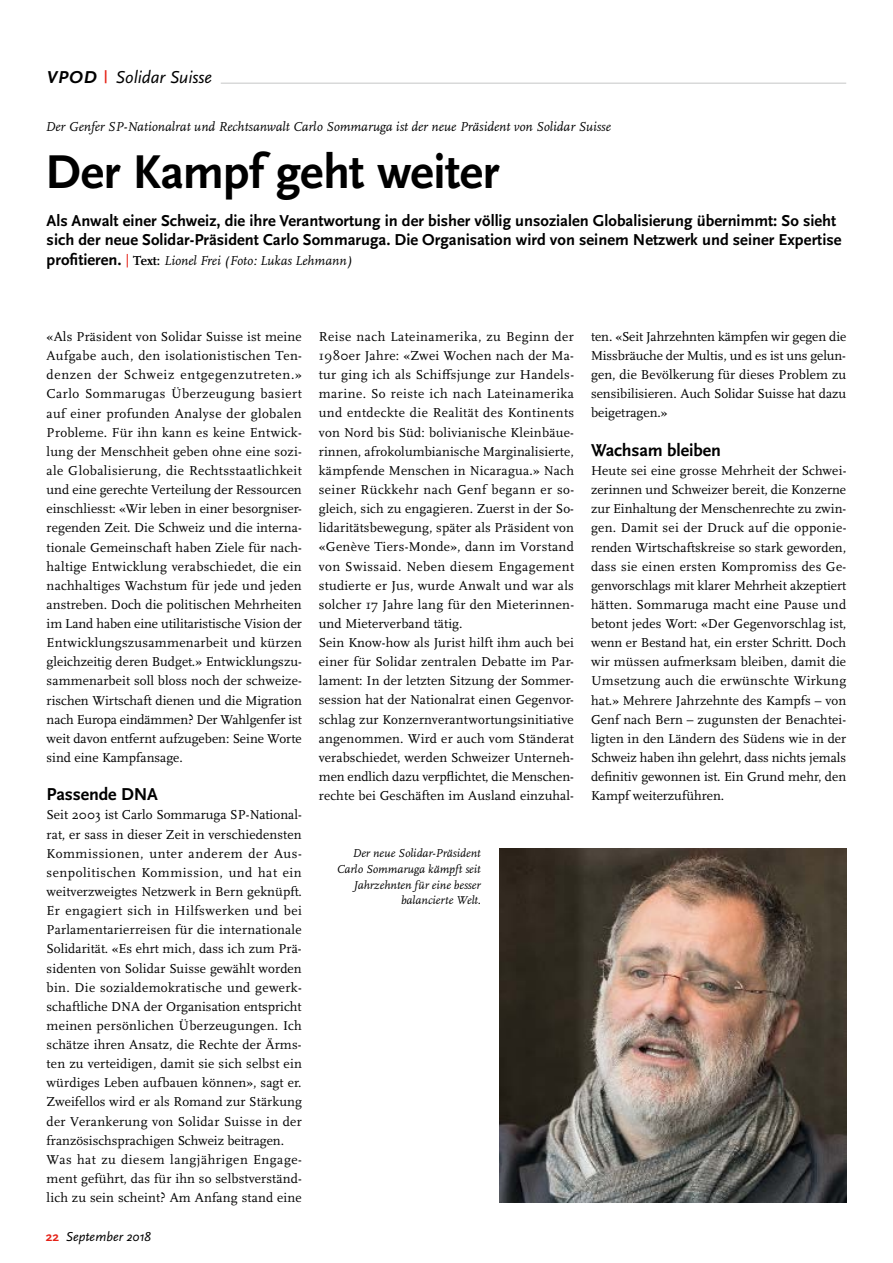
<style>
.page{position:relative;width:893px;height:1263px;background:#fff}
.page>*{position:absolute;margin:0;border:0;box-sizing:border-box;transform-origin:0 0}
.t1{font:700 49.5px "Scala Sans Pro";letter-spacing:-.015em;color:#000}
.t2{font:700 18px "Scala Sans Pro";letter-spacing:-.01em;color:#000}
.t3{font:italic 18px "Scala Sans Pro";letter-spacing:-.005em;color:#000}
.t4{font:italic 700 18px "Scala Sans Pro";color:#000}
.t5{font:700 16.5px/19.2px "Scala Sans Pro";color:#000}
.t6{font:13.5px/19.2px "Scala Pro";letter-spacing:.01em;color:#000;text-align:justify}
.t7{font:italic 13.5px "Scala Pro";color:#000}
.t8{font:italic 13.5px "Scala Sans Pro";color:#000}
.t9{font:italic 12px/15.8px "Scala Pro";color:#000;text-align:right}
.s1{font-style:normal;font-size:13.5px;color:#e52217}
.s2{font-family:"Scala Sans Pro";font-weight:700;font-style:normal;font-size:16.5px}
.s3{font-weight:700;font-style:normal;color:#e52217}
.s4{font-weight:700;font-style:normal}
</style>
<div class="page">
<hr style="left:123px;top:83px;width:723px;height:1px;background:#c5c6c6">
<div style="left:107px;top:67px;width:114px;height:22px;background:#fff"></div>
<img style="left:500px;top:848px;width:346px;height:354px">
<h2 class="t3" style="left:116px;top:67px;width:98px">Solidar Suisse</h2>
<h2 class="t4" style="left:47px;top:67px;width:62px">VPOD <span class="s1">|</span></h2>
<p class="t7" style="left:45px;top:118px;width:567px">Der Genfer SP-Nationalrat und Rechtsanwalt Carlo Sommaruga ist der neue Präsident von Solidar Suisse</p>
<h1 class="t1" style="left:45px;top:143px;width:456px">Der Kampf geht weiter</h1>
<p class="t5" style="left:47px;top:211px;width:796px">Als Anwalt einer Schweiz, die ihre Verantwortung in der bisher völlig unsozialen Globalisierung übernimmt: So sieht sich der neue Solidar-Präsident Carlo Sommaruga. Die Organisation wird von seinem Netzwerk und seiner Expertise</p>
<p class="t7" style="left:47px;top:252px;width:307px"><span class="s2">profitieren.</span> <span class="s3">|</span> <span class="s4">Text:</span> Lionel Frei (Foto: Lukas Lehmann)</p>
<p class="t6" style="left:47px;top:327px;width:257px">«Als Präsident von Solidar Suisse ist meine Aufgabe auch, den isolationistischen Ten&shy;denzen der Schweiz entgegenzutreten.» Carlo Sommarugas Überzeugung basiert auf einer profunden Analyse der globalen Probleme. Für ihn kann es keine Entwick&shy;lung der Menschheit geben ohne eine sozi&shy;ale Globalisierung, die Rechtsstaatlichkeit und eine gerechte Verteilung der Ressourcen einschliesst: «Wir leben in einer besorgniser&shy;regenden Zeit. Die Schweiz und die interna&shy;tionale Gemeinschaft haben Ziele für nach&shy;haltige Entwicklung verabschiedet, die ein nachhaltiges Wachstum für jede und jeden anstreben. Doch die politischen Mehrheiten im Land haben eine utilitaristische Vision der Entwicklungszusammenarbeit und kürzen gleichzeitig deren Budget.» Entwicklungszu&shy;sammenarbeit soll bloss noch der schweize&shy;rischen Wirtschaft dienen und die Migration nach Europa eindämmen? Der Wahlgenfer ist weit davon entfernt aufzugeben: Seine Worte sind eine Kampfansage.</p>
<h2 class="t2" style="left:47px;top:784px;width:113px">Passende DNA</h2>
<p class="t6" style="left:47px;top:806px;width:257px;text-align:left">Seit 2003 ist Carlo Sommaruga SP-National&shy;rat, er sass in dieser Zeit in verschiedensten Kommissionen, unter anderem der Aus&shy;senpolitischen Kommission, und hat ein weitverzweigtes Netzwerk in Bern geknüpft.<br>Er engagiert sich in Hilfswerken und bei Parlamentarierreisen für die internationale Solidarität. «Es ehrt mich, dass ich zum Prä&shy;sidenten von Solidar Suisse gewählt worden bin. Die sozialdemokratische und gewerk&shy;schaftliche DNA der Organisation entspricht meinen persönlichen Überzeugungen. Ich schätze ihren Ansatz, die Rechte der Ärms&shy;ten zu verteidigen, damit sie sich selbst ein würdiges Leben aufbauen können», sagt er.<br>Zweifellos wird er als Romand zur Stärkung der Verankerung von Solidar Suisse in der französischsprachigen Schweiz beitragen.<br>Was hat zu diesem langjährigen Engage&shy;ment geführt, das für ihn so selbstverständ&shy;lich zu sein scheint? Am Anfang stand eine</p>
<p class="t8" style="left:46px;top:1228px;width:107px"><span class="s3">22</span> September 2018</p>
<p class="t6" style="left:319px;top:327px;width:257px;text-align:left">Reise nach Lateinamerika, zu Beginn der 1980er Jahre: «Zwei Wochen nach der Ma&shy;tur ging ich als Schiffsjunge zur Handels&shy;marine. So reiste ich nach Lateinamerika und entdeckte die Realität des Kontinents von Nord bis Süd: bolivianische Kleinbäue&shy;rinnen, afrokolumbianische Marginalisierte, kämpfende Menschen in Nicaragua.» Nach seiner Rückkehr nach Genf begann er so&shy;gleich, sich zu engagieren. Zuerst in der So&shy;lidaritätsbewegung, später als Präsident von «Genève Tiers-Monde», dann im Vorstand von Swissaid. Neben diesem Engagement studierte er Jus, wurde Anwalt und war als solcher 17 Jahre lang für den Mieterinnen&shy;und Mieterverband tätig.<br>Sein Know-how als Jurist hilft ihm auch bei einer für Solidar zentralen Debatte im Par&shy;lament: In der letzten Sitzung der Sommer&shy;session hat der Nationalrat einen Gegenvor&shy;schlag zur Konzernverantwortungsinitiative angenommen. Wird er auch vom Ständerat verabschiedet, werden Schweizer Unterneh&shy;men endlich dazu verpflichtet, die Menschen&shy;rechte bei Geschäften im Ausland einzuhal-</p>
<p class="t6" style="left:591px;top:327px;width:257px">ten. «Seit Jahrzehnten kämpfen wir gegen die Missbräuche der Multis, und es ist uns gelun&shy;gen, die Bevölkerung für dieses Problem zu sensibilisieren. Auch Solidar Suisse hat dazu beigetragen.»</p>
<h2 class="t2" style="left:591px;top:440px;width:131px">Wachsam bleiben</h2>
<p class="t6" style="left:591px;top:461px;width:257px">Heute sei eine grosse Mehrheit der Schwei&shy;zerinnen und Schweizer bereit, die Konzerne zur Einhaltung der Menschenrechte zu zwin&shy;gen. Damit sei der Druck auf die opponie&shy;renden Wirtschaftskreise so stark geworden, dass sie einen ersten Kompromiss des Ge&shy;genvorschlags mit klarer Mehrheit akzeptiert hätten. Sommaruga macht eine Pause und betont jedes Wort: «Der Gegenvorschlag ist, wenn er Bestand hat, ein erster Schritt. Doch wir müssen aufmerksam bleiben, damit die Umsetzung auch die erwünschte Wirkung hat.» Mehrere Jahrzehnte des Kampfs – von Genf nach Bern – zugunsten der Benachtei&shy;ligten in den Ländern des Südens wie in der Schweiz haben ihn gelehrt, dass nichts jemals definitiv gewonnen ist. Ein Grund mehr, den Kampf weiterzuführen.</p>
<p class="t9" style="left:337px;top:845px;width:145px">Der neue Solidar-Präsident<br>Carlo Sommaruga kämpft seit<br>Jahrzehnten für eine besser balancierte Welt.</p>
</div>
